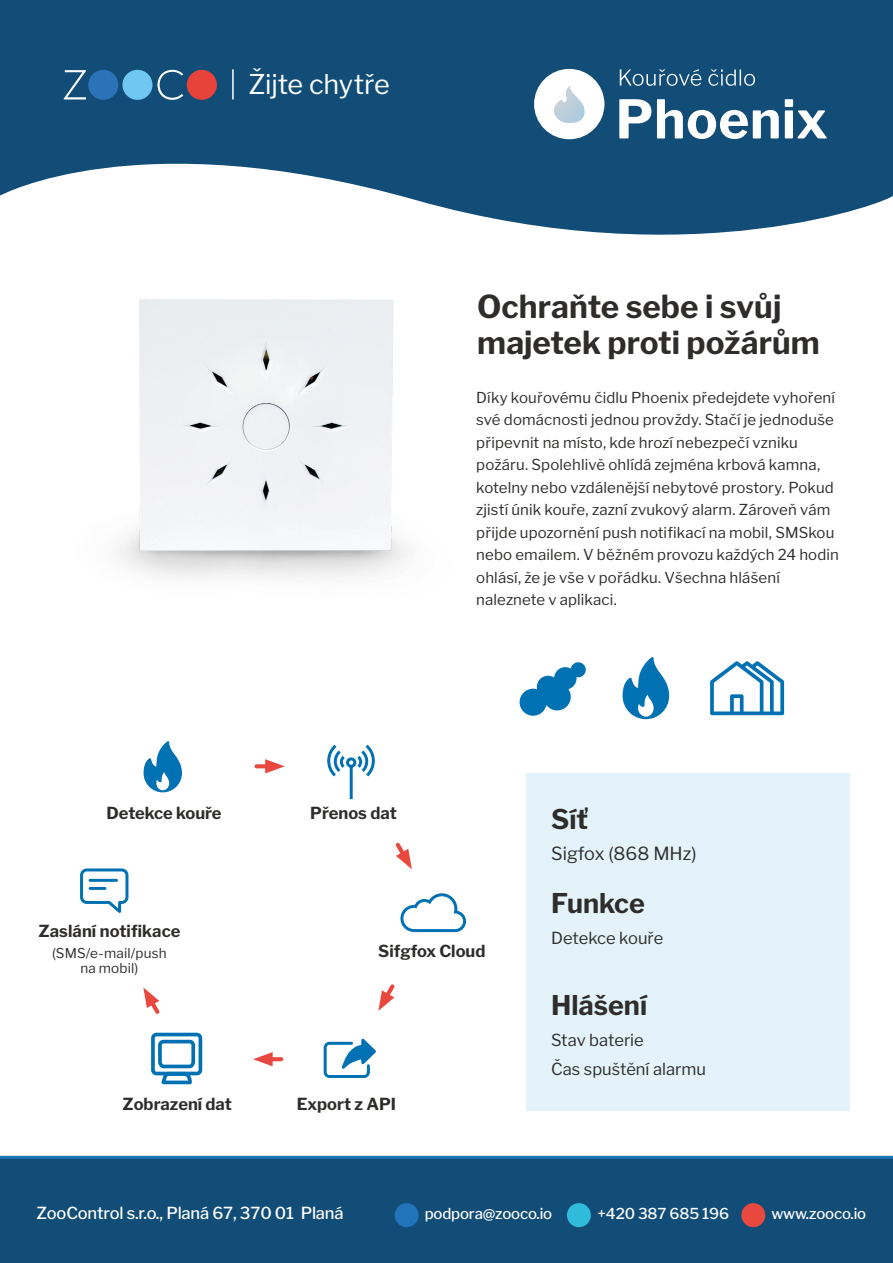
<style>
.page{position:relative;width:893px;height:1263px;background:#fff}
.page>*{position:absolute;margin:0;border:0;box-sizing:border-box;transform-origin:0 0}
.nadpis{font:700 31.5px/36px "Libre Franklin";color:#2e2d2c}
.nadpis-2{font:700 27px "Libre Franklin";color:#2e2d2c}
.nadpis-3{font:27px "Libre Franklin";letter-spacing:-.005em;color:#fff}
.nadpis-4{font:18px "Libre Franklin";color:#2e2d2c}
.nadpis-5{font:700 16.5px "Libre Franklin";color:#2e2d2c}
.nadpis-6{font:16.5px "Libre Franklin";color:#2e2d2c}
.nadpis-7{font:500 16.5px "Libre Franklin";letter-spacing:-.01em;color:#fff}
.nadpis-8{font:15px/22.5px "Libre Franklin";letter-spacing:.01em;color:#2e2d2c}
.nadpis-9{font:500 15px "Libre Franklin";letter-spacing:-.01em;color:#fff}
.nadpis-10{font:13.5px/15px "Libre Franklin";letter-spacing:.015em;color:#2e2d2c;text-align:center}
</style>
<div class="page">
<svg style="left:0;top:0;width:893px;height:235px;fill:#114d77"></svg>
<svg style="left:64px;top:70px;width:22px;height:29px"></svg>
<svg style="left:157px;top:70px;width:26px;height:30px"></svg>
<div style="left:88px;top:70px;width:30px;height:30px;background:#2b72b9;border-radius:50%"></div>
<div style="left:122px;top:70px;width:30px;height:30px;background:#70c7f1;border-radius:50%"></div>
<div style="left:187px;top:70px;width:30px;height:30px;background:#e8433b;border-radius:50%"></div>
<hr style="left:232px;top:70px;width:2px;height:29px;background:#fff">
<div style="left:527px;top:774px;width:323px;height:337px;background:#e3f3f9"></div>
<svg style="left:80px;top:868px;width:49px;height:45px"></svg>
<hr style="left:90px;top:887px;width:15px;height:3px;background:#0071b3">
<svg style="left:151px;top:1032px;width:52px;height:53px"></svg>
<svg style="left:327px;top:744px;width:48px;height:56px"></svg>
<svg style="left:400px;top:893px;width:67px;height:40px"></svg>
<svg style="left:323px;top:1038px;width:53px;height:40px"></svg>
<svg style="left:256px;top:764px;width:9px;height:4px"></svg>
<svg style="left:265px;top:759px;width:20px;height:14px"></svg>
<svg style="left:395px;top:842px;width:17px;height:27px"></svg>
<svg style="left:378px;top:984px;width:17px;height:27px"></svg>
<svg style="left:273px;top:1057px;width:8px;height:4px"></svg>
<svg style="left:253px;top:1052px;width:20px;height:14px"></svg>
<svg style="left:143px;top:987px;width:17px;height:27px"></svg>
<img style="left:119px;top:299px;width:289px;height:278px">
<svg style="left:520px;top:662px;width:66px;height:54px"></svg>
<svg style="left:710px;top:661px;width:74px;height:54px"></svg>
<svg style="left:623px;top:657px;width:46px;height:62px"></svg>
<svg style="left:144px;top:741px;width:38px;height:51px"></svg>
<div style="left:534px;top:69px;width:70px;height:70px;background:#fff;border-radius:50%"></div>
<svg style="left:554px;top:85px;width:31px;height:38px"></svg>
<svg style="left:620px;top:69px;width:81px;height:17px"></svg>
<svg style="left:708px;top:69px;width:47px;height:17px"></svg>
<svg style="left:619px;top:99px;width:32px;height:39px"></svg>
<svg style="left:657px;top:99px;width:122px;height:40px"></svg>
<svg style="left:785px;top:99px;width:42px;height:39px"></svg>
<div style="left:0;top:1159px;width:893px;height:104px;background:#114d77"></div>
<hr style="left:0;top:1156px;width:893px;height:3px;background:#2173ba">
<div style="left:395px;top:1203px;width:24px;height:24px;background:#2173ba;border-radius:50%"></div>
<div style="left:567px;top:1203px;width:24px;height:24px;background:#2fbbd9;border-radius:50%"></div>
<div style="left:741px;top:1203px;width:24px;height:24px;background:#e9483f;border-radius:50%"></div>
<p class="nadpis-3" style="left:248px;top:68px;width:143px">Žijte chytře</p>
<p class="nadpis" style="left:477px;top:288px;width:344px">Ochraňte sebe i svůj majetek proti požárům</p>
<p class="nadpis-8" style="left:476px;top:386px;width:364px">Díky kouřovému čidlu Phoenix předejdete vyhoření své domácnosti jednou provždy. Stačí je jednoduše připevnit na místo, kde hrozí nebezpečí vzniku požáru. Spolehlivě ohlídá zejména krbová kamna, kotelny nebo vzdálenější nebytové prostory. Pokud zjistí únik kouře, zazní zvukový alarm. Zároveň vám přijde upozornění push notifikací na mobil, SMSkou nebo emailem. V běžném provozu každých 24 hodin ohlásí, že je vše v pořádku. Všechna hlášení naleznete v aplikaci.</p>
<p class="nadpis-5" style="left:106px;top:803px;width:117px">Detekce kouře</p>
<p class="nadpis-5" style="left:38px;top:921px;width:144px">Zaslání notifikace</p>
<p class="nadpis-10" style="left:52px;top:945px;width:116px">(SMS/e-mail/push na mobil)</p>
<p class="nadpis-5" style="left:122px;top:1094px;width:111px">Zobrazení dat</p>
<p class="nadpis-5" style="left:310px;top:803px;width:88px">Přenos dat</p>
<p class="nadpis-5" style="left:378px;top:941px;width:109px">Sifgfox Cloud</p>
<p class="nadpis-5" style="left:297px;top:1094px;width:101px">Export z API</p>
<p class="nadpis-2" style="left:551px;top:803px;width:39px">Síť</p>
<p class="nadpis-4" style="left:551px;top:842px;width:147px">Sigfox (868 MHz)</p>
<p class="nadpis-2" style="left:551px;top:887px;width:95px">Funkce</p>
<p class="nadpis-6" style="left:551px;top:928px;width:114px">Detekce kouře</p>
<p class="nadpis-2" style="left:551px;top:989px;width:98px">Hlášení</p>
<p class="nadpis-6" style="left:551px;top:1030px;width:94px">Stav baterie</p>
<p class="nadpis-6" style="left:551px;top:1059px;width:156px">Čas spuštění alarmu</p>
<p class="nadpis-7" style="left:36px;top:1203px;width:309px">ZooControl s.r.o., Planá 67, 370 01 Planá</p>
<p class="nadpis-9" style="left:425px;top:1205px;width:129px">podpora@zooco.io</p>
<p class="nadpis-9" style="left:598px;top:1205px;width:133px">+420 387 685 196</p>
<p class="nadpis-9" style="left:771px;top:1205px;width:96px">www.zooco.io</p>
</div>
